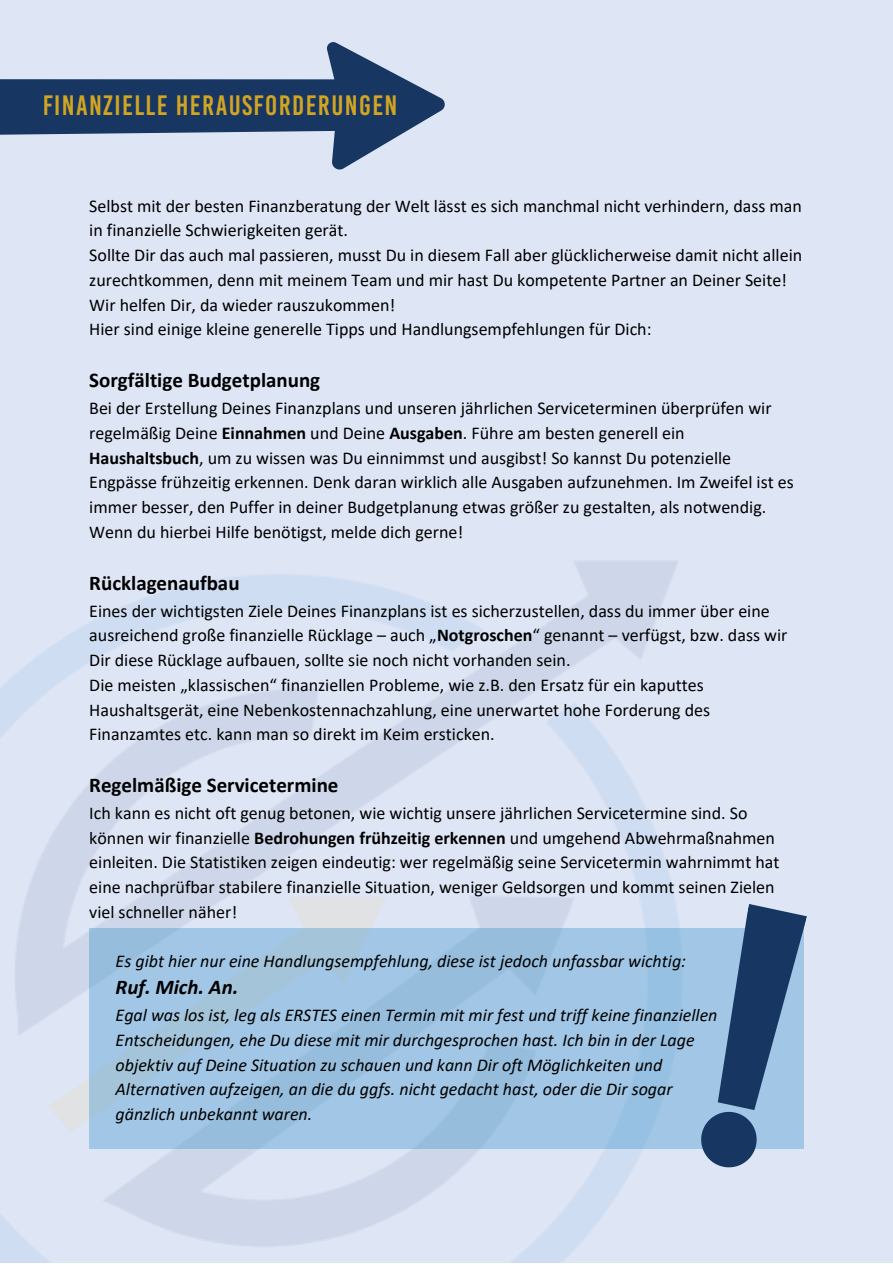
<style>
.page{position:relative;width:893px;height:1264px;background:#fff}
.page>*{position:absolute;margin:0;border:0;box-sizing:border-box;transform-origin:0 0}
.t1{font:28.05px "Bebas Kai";letter-spacing:.05em;color:#febf13}
.t2{font:700 21px "Calibri";color:#000}
.t3{font:italic 700 21px "Calibri";color:#000}
.t4{font:18px/24.8px "Calibri";color:#000}
.t5{font:italic 18px "Calibri";color:#000}
.s1{font-weight:700}
</style>
<div class="page">
<div style="left:0;top:0;width:892px;height:1262px;background:#dee5f5"></div>
<div style="left:89px;top:928px;width:714px;height:220px;background:#a2c6e5"></div>
<svg style="left:0;top:42px;width:445px;height:128px"></svg>
<svg style="left:696px;top:904px;width:111px;height:264px"></svg>
<h1 class="t1" style="left:43px;top:89px;width:356px">FINANZIELLE HERAUSFORDERUNGEN</h1>
<p class="t4" style="left:89px;top:195px;width:714px">Selbst mit der besten Finanzberatung der Welt lässt es sich manchmal nicht verhindern, dass man in finanzielle Schwierigkeiten gerät.</p>
<p class="t4" style="left:89px;top:244px;width:714px">Sollte Dir das auch mal passieren, musst Du in diesem Fall aber glücklicherweise damit nicht allein zurechtkommen, denn mit meinem Team und mir hast Du kompetente Partner an Deiner Seite!<br>Wir helfen Dir, da wieder rauszukommen!</p>
<p class="t4" style="left:89px;top:318px;width:563px">Hier sind einige kleine generelle Tipps und Handlungsempfehlungen für Dich:</p>
<p class="t2" style="left:89px;top:371px;width:232px">Sorgfältige Budgetplanung</p>
<p class="t4" style="left:89px;top:397px;width:706px">Bei der Erstellung Deines Finanzplans und unseren jährlichen Serviceterminen überprüfen wir regelmäßig Deine <span class="s1">Einnahmen</span> und Deine <span class="s1">Ausgaben</span>. Führe am besten generell ein <span class="s1">Haushaltsbuch</span>, um zu wissen was Du einnimmst und ausgibst! So kannst Du potenzielle Engpässe frühzeitig erkennen. Denk daran wirklich alle Ausgaben aufzunehmen. Im Zweifel ist es immer besser, den Puffer in deiner Budgetplanung etwas größer zu gestalten, als notwendig.</p>
<p class="t4" style="left:89px;top:521px;width:375px">Wenn du hierbei Hilfe benötigst, melde dich gerne!</p>
<p class="t2" style="left:89px;top:574px;width:152px">Rücklagenaufbau</p>
<p class="t4" style="left:89px;top:599px;width:699px">Eines der wichtigsten Ziele Deines Finanzplans ist es sicherzustellen, dass du immer über eine ausreichend große finanzielle Rücklage – auch „<span class="s1">Notgroschen</span>“ genannt – verfügst, bzw. dass wir<br>Dir diese Rücklage aufbauen, sollte sie noch nicht vorhanden sein.</p>
<p class="t4" style="left:89px;top:674px;width:622px">Die meisten „klassischen“ finanziellen Probleme, wie z.B. den Ersatz für ein kaputtes<br>Haushaltsgerät, eine Nebenkostennachzahlung, eine unerwartet hohe Forderung des<br>Finanzamtes etc. kann man so direkt im Keim ersticken.</p>
<p class="t2" style="left:89px;top:776px;width:251px">Regelmäßige Servicetermine</p>
<p class="t4" style="left:89px;top:802px;width:691px">Ich kann es nicht oft genug betonen, wie wichtig unsere jährlichen Servicetermine sind. So können wir finanzielle <span class="s1">Bedrohungen frühzeitig erkennen</span> und umgehend Abwehrmaßnahmen einleiten. Die Statistiken zeigen eindeutig: wer regelmäßig seine Servicetermin wahrnimmt hat eine nachprüfbar stabilere finanzielle Situation, weniger Geldsorgen und kommt seinen Zielen viel schneller näher!</p>
<p class="t5" style="left:116px;top:953px;width:572px">Es gibt hier nur eine Handlungsempfehlung, diese ist jedoch unfassbar wichtig:</p>
<p class="t3" style="left:116px;top:978px;width:124px">Ruf. Mich. An.</p>
<p class="t5" style="left:116px;top:1007px;width:603px">Egal was los ist, leg als ERSTES einen Termin mit mir fest und triff keine finanziellen</p>
<p class="t5" style="left:116px;top:1032px;width:580px">Entscheidungen, ehe Du diese mit mir durchgesprochen hast. Ich bin in der Lage</p>
<p class="t5" style="left:116px;top:1057px;width:548px">objektiv auf Deine Situation zu schauen und kann Dir oft Möglichkeiten und</p>
<p class="t5" style="left:116px;top:1081px;width:558px">Alternativen aufzeigen, an die du ggfs. nicht gedacht hast, oder die Dir sogar</p>
<p class="t5" style="left:116px;top:1106px;width:198px">gänzlich unbekannt waren.</p>
</div>
